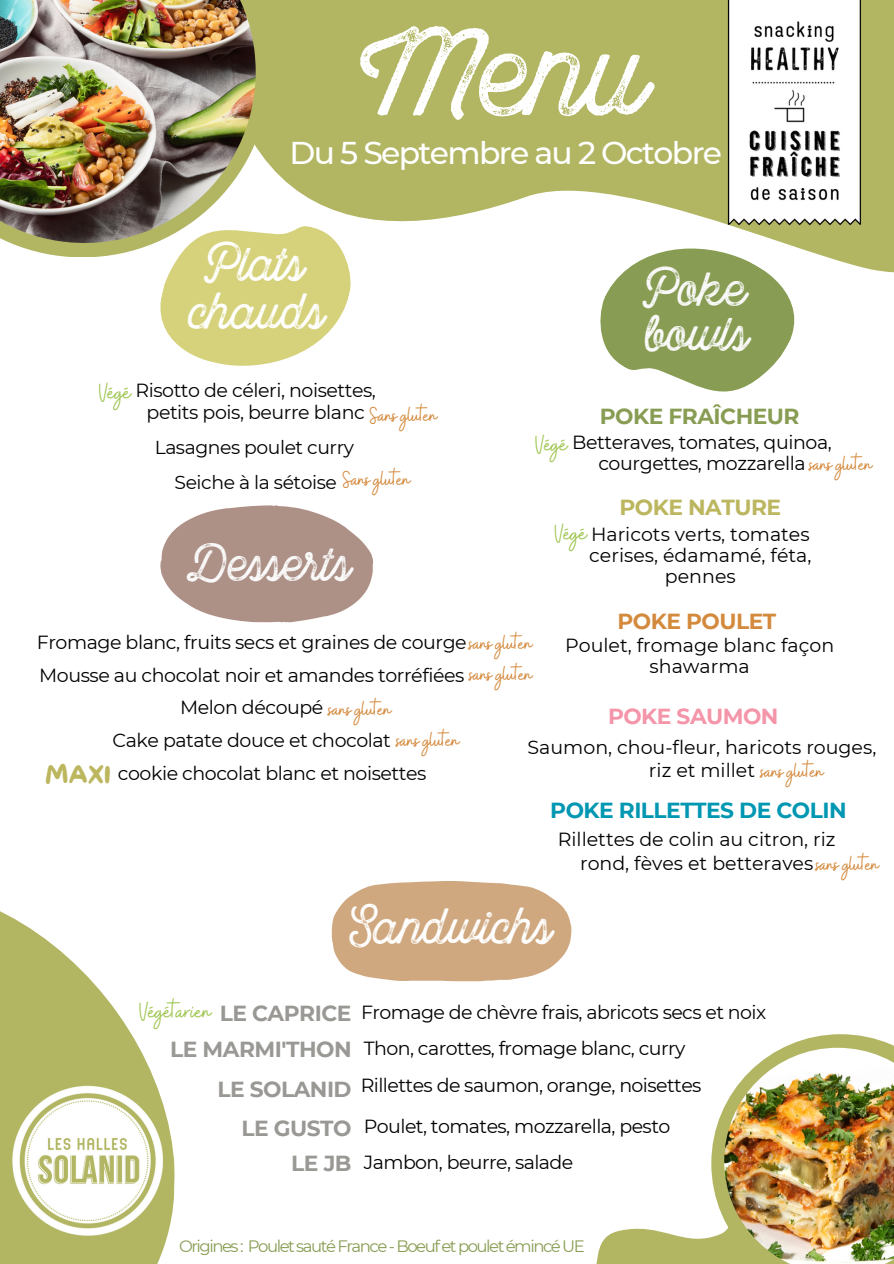
<style>
.page{position:relative;width:894px;height:1264px;background:#fff}
.page>*{position:absolute;margin:0;border:0;box-sizing:border-box;transform-origin:0 0}
.t1{font:700 124.35px "Local Brewery Three";color:#fff}
.t2{font:700 49.5px/47.2px "Local Brewery Three";color:#fff;text-align:center}
.t3{font:700 49.5px/45px "Local Brewery Three";color:#fafafa}
.t4{font:500 31.5px "Montserrat";letter-spacing:-.055em;color:#fff}
.t5{font:27px "Buffalo";color:#a0c654}
.t6{font:24px "Buffalo";letter-spacing:-.025em;color:#d48a3d}
.t7{font:24px "More Sugar";color:#bcb65f}
.t8{font:700 21.75px "Montserrat";letter-spacing:-.025em;color:#999894}
.t9{font:700 21.75px "Montserrat";letter-spacing:-.025em;color:#0097b2}
.t10{font:700 21.75px "Montserrat";letter-spacing:-.025em;color:#889d53}
.t11{font:700 21.75px "Montserrat";letter-spacing:-.025em;color:#d48a3d}
.t12{font:700 21.75px "Montserrat";letter-spacing:-.025em;color:#f495a9}
.t13{font:700 21.75px "Montserrat";letter-spacing:-.025em;color:#bcb65f}
.t14{font:18.9px/21.5px "Montserrat";letter-spacing:-.025em;color:#000;text-align:center}
.t15{font:18.9px/21.5px "Montserrat";color:#000;text-align:center}
.t16{font:18.75px "Montserrat";letter-spacing:-.025em;color:#000}
.t17{font:16.5px "Montserrat";letter-spacing:-.09em;color:#889d53}
</style>
<div class="page">
<svg style="left:600px;top:295px;width:195px;height:97px;fill:#889d53"></svg>
<svg style="left:270px;top:0;width:623px;height:295px;fill:#b2b663"></svg>
<svg style="left:11px;top:0;width:259px;height:257px;fill:#b2b663"></svg>
<img style="left:0;top:0;width:256px;height:243px">
<svg style="left:149px;top:197px;width:213px;height:169px"></svg>
<svg style="left:596px;top:1228px;width:115px;height:35px;fill:#b2b663"></svg>
<svg style="left:711px;top:1034px;width:182px;height:229px"></svg>
<img style="left:724px;top:1047px;width:169px;height:216px">
<svg style="left:332px;top:881px;width:239px;height:100px;background:#d4b28e"></svg>
<svg style="left:0;top:911px;width:175px;height:352px;fill:#b2b663"></svg>
<svg style="left:160px;top:505px;width:213px;height:117px"></svg>
<img style="left:11px;top:1084px;width:154px;height:152px">
<img style="left:724px;top:0;width:139px;height:228px">
<p class="t1" style="left:364px;top:-2px;width:284px">Menu</p>
<p class="t4" style="left:289px;top:134px;width:434px">Du 5 Septembre au 2 Octobre</p>
<p class="t2" style="left:189px;top:239px;width:137px">Plats chauds</p>
<p class="t5" style="left:99px;top:375px;width:33px">Végé</p>
<p class="t14" style="left:135px;top:379px;width:242px;line-height:22.5px">Risotto de céleri, noisettes, petits pois, beurre blanc</p>
<p class="t16" style="left:155px;top:435px;width:201px">Lasagnes poulet curry</p>
<p class="t16" style="left:174px;top:470px;width:164px">Seiche à la sétoise</p>
<p class="t6" style="left:370px;top:399px;width:69px">Sans gluten</p>
<p class="t6" style="left:343px;top:464px;width:69px">Sans gluten</p>
<p class="t3" style="left:190px;top:540px;width:161px">Desserts</p>
<p class="t3" style="left:645px;top:266px;width:104px">Poke bowls</p>
<p class="t10" style="left:599px;top:403px;width:201px">POKE FRAÎCHEUR</p>
<p class="t14" style="left:572px;top:431px;width:261px">Betteraves, tomates, quinoa, courgettes, mozzarella</p>
<p class="t5" style="left:535px;top:427px;width:33px">Végé</p>
<p class="t6" style="left:808px;top:449px;width:65px">sans gluten</p>
<p class="t13" style="left:619px;top:494px;width:163px">POKE NATURE</p>
<p class="t5" style="left:554px;top:516px;width:33px">Végé</p>
<p class="t15" style="left:589px;top:523px;width:224px">Haricots verts, tomates cerises, édamamé, féta, pennes</p>
<p class="t11" style="left:617px;top:608px;width:160px">POKE POULET</p>
<p class="t6" style="left:469px;top:628px;width:65px">sans gluten</p>
<p class="t14" style="left:37px;top:631px;width:431px">Fromage blanc, fruits secs et graines de courge</p>
<p class="t14" style="left:39px;top:664px;width:426px">Mousse au chocolat noir et amandes torréfiées</p>
<p class="t14" style="left:180px;top:696px;width:145px">Melon découpé</p>
<p class="t14" style="left:112px;top:729px;width:280px">Cake patate douce et chocolat</p>
<p class="t14" style="left:118px;top:762px;width:310px">cookie chocolat blanc et noisettes</p>
<p class="t15" style="left:565px;top:634px;width:270px">Poulet, fromage blanc façon shawarma</p>
<p class="t6" style="left:469px;top:658px;width:65px">sans gluten</p>
<p class="t6" style="left:328px;top:693px;width:65px">sans gluten</p>
<p class="t12" style="left:608px;top:703px;width:172px">POKE SAUMON</p>
<p class="t6" style="left:396px;top:725px;width:65px">sans gluten</p>
<p class="t15" style="left:527px;top:736px;width:350px;line-height:22.5px">Saumon, chou-fleur, haricots rouges, riz et millet</p>
<p class="t6" style="left:760px;top:756px;width:65px">sans gluten</p>
<p class="t7" style="left:45px;top:761px;width:67px">MAXI</p>
<p class="t9" style="left:550px;top:796px;width:298px">POKE RILLETTES DE COLIN</p>
<p class="t15" style="left:557px;top:827px;width:279px;line-height:23.7px">Rillettes de colin au citron, riz rond, fèves et betteraves</p>
<p class="t6" style="left:815px;top:849px;width:65px">sans gluten</p>
<p class="t2" style="left:351px;top:901px;width:202px">Sandwichs</p>
<p class="t5" style="left:139px;top:993px;width:73px">Végétarien</p>
<p class="t8" style="left:220px;top:999px;width:133px">LE CAPRICE</p>
<p class="t14" style="left:361px;top:1001px;width:406px">Fromage de chèvre frais, abricots secs et noix</p>
<p class="t8" style="left:170px;top:1036px;width:183px">LE MARMI'THON</p>
<p class="t14" style="left:364px;top:1037px;width:323px">Thon, carottes, fromage blanc, curry</p>
<p class="t8" style="left:217px;top:1075px;width:136px">LE SOLANID</p>
<p class="t14" style="left:360px;top:1074px;width:342px">Rillettes de saumon, orange, noisettes</p>
<p class="t8" style="left:241px;top:1115px;width:112px">LE GUSTO</p>
<p class="t14" style="left:364px;top:1115px;width:308px">Poulet, tomates, mozzarella, pesto</p>
<p class="t8" style="left:291px;top:1150px;width:62px">LE JB</p>
<p class="t14" style="left:364px;top:1151px;width:211px">Jambon, beurre, salade</p>
<p class="t17" style="left:179px;top:1236px;width:407px">Origines : Poulet sauté France - Boeuf et poulet émincé UE</p>
</div>
